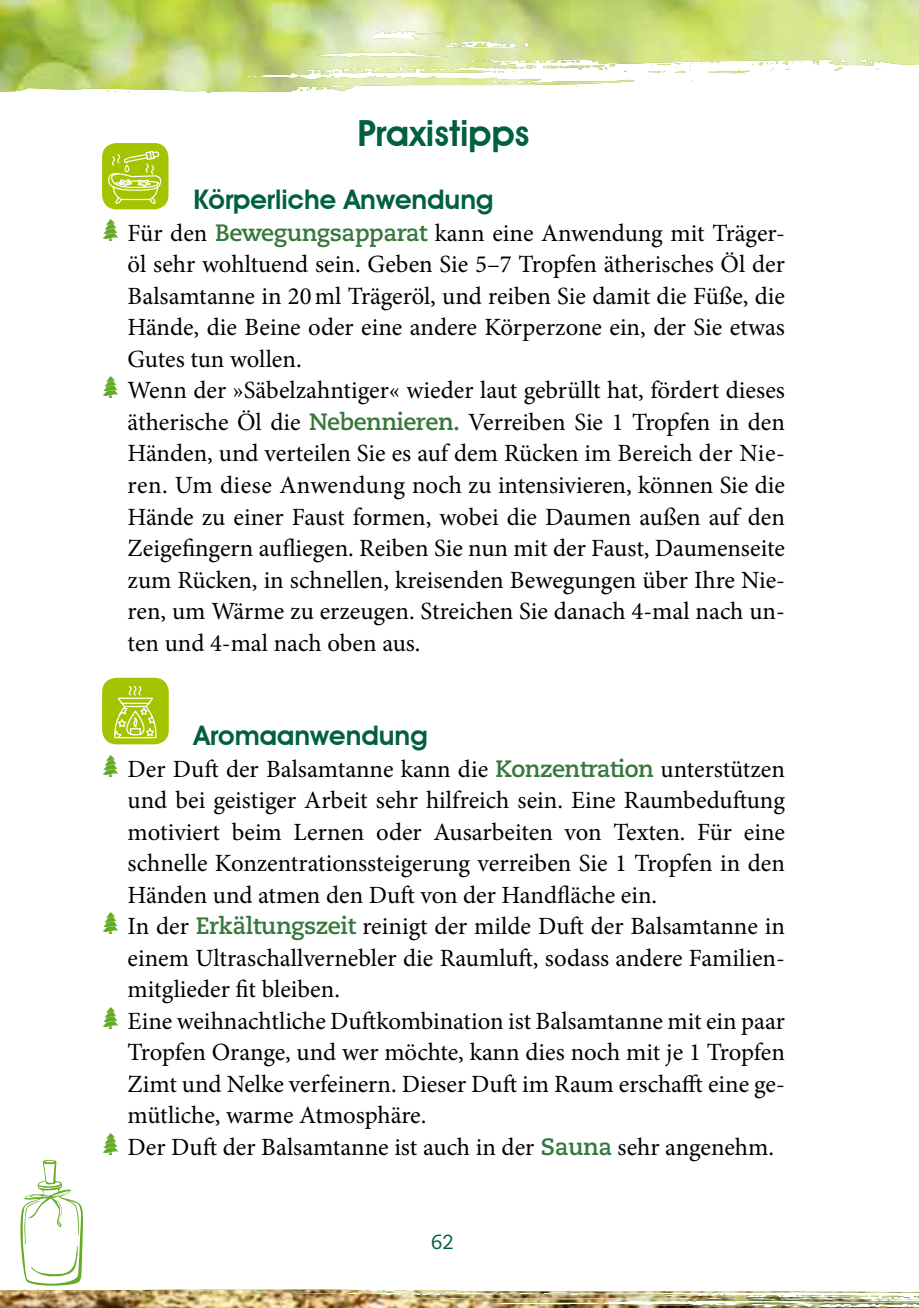
<style>
.page{position:relative;width:919px;height:1308px;background:#fff}
.page>*{position:absolute;margin:0;border:0;box-sizing:border-box;transform-origin:0 0}
.t1{font:600 36px "Avant Garde IT Cby BT";color:#00603f}
.t2{font:600 27px "Avant Garde IT Cby BT";color:#00603f}
.t3{font:24.75px/31.5px "Minion Pro";color:#000}
.t4{font:20.25px "Caecilia LT Std";color:#00603f}
.s1{font-family:"Caecilia LT Std";font-weight:700;font-size:23.62px;color:#36773b}
</style>
<div class="page">
<div style="left:102px;top:143px;width:66px;height:66px;background:#a4c400;border-radius:14px"></div>
<svg style="left:102px;top:150px;width:60px;height:54px"></svg>
<div style="left:102px;top:677px;width:67px;height:67px;background:#a4c400;border-radius:14px"></div>
<svg style="left:114px;top:686px;width:43px;height:53px"></svg>
<img style="left:0;top:0;width:918px;height:93px">
<svg style="left:0;top:1160px;width:918px;height:147px"></svg>
<h1 class="t1" style="left:357px;top:112px;width:173px">Praxistipps</h1>
<p class="t2" style="left:193px;top:183px;width:301px">Körperliche Anwendung</p>
<p class="t3" style="left:128px;top:217px;width:659px">Für den <span class="s1">Bewegungsapparat</span> kann eine Anwendung mit Träger&shy;öl sehr wohltuend sein. Geben Sie 5–7 Tropfen ätherisches Öl der Balsamtanne in 20ml Trägeröl, und reiben Sie damit die Füße, die Hände, die Beine oder eine andere Körperzone ein, der Sie etwas Gutes tun wollen.<br>Wenn der »Säbelzahntiger« wieder laut gebrüllt hat, fördert dieses ätherische Öl die <span class="s1">Nebennieren.</span> Verreiben Sie 1 Tropfen in den Händen, und verteilen Sie es auf dem Rücken im Bereich der Nie&shy;ren. Um diese Anwendung noch zu intensivieren, können Sie die Hände zu einer Faust formen, wobei die Daumen außen auf den Zeigefingern aufliegen. Reiben Sie nun mit der Faust, Daumenseite zum Rücken, in schnellen, kreisenden Bewegungen über Ihre Nie&shy;ren, um Wärme zu erzeugen. Streichen Sie danach 4-mal nach un&shy;ten und 4-mal nach oben aus.</p>
<p class="t2" style="left:194px;top:719px;width:235px">Aromaanwendung</p>
<p class="t3" style="left:128px;top:753px;width:659px">Der Duft der Balsamtanne kann die <span class="s1">Konzentration</span> unterstützen und bei geistiger Arbeit sehr hilfreich sein. Eine Raumbeduftung motiviert beim Lernen oder Ausarbeiten von Texten. Für eine schnelle Konzentrationssteigerung verreiben Sie 1 Tropfen in den Händen und atmen den Duft von der Handfläche ein.<br>In der <span class="s1">Erkältungszeit</span> reinigt der milde Duft der Balsamtanne in einem Ultraschallvernebler die Raumluft, sodass andere Familien&shy;mitglieder fit bleiben.<br>Eine weihnachtliche Duftkombination ist Balsamtanne mit ein paar Tropfen Orange, und wer möchte, kann dies noch mit je 1 Tropfen Zimt und Nelke verfeinern. Dieser Duft im Raum erschafft eine ge&shy;mütliche, warme Atmosphäre.<br>Der Duft der Balsamtanne ist auch in der <span class="s1">Sauna</span> sehr angenehm.</p>
<p class="t4" style="left:431px;top:1230px;width:24px">62</p>
</div>
